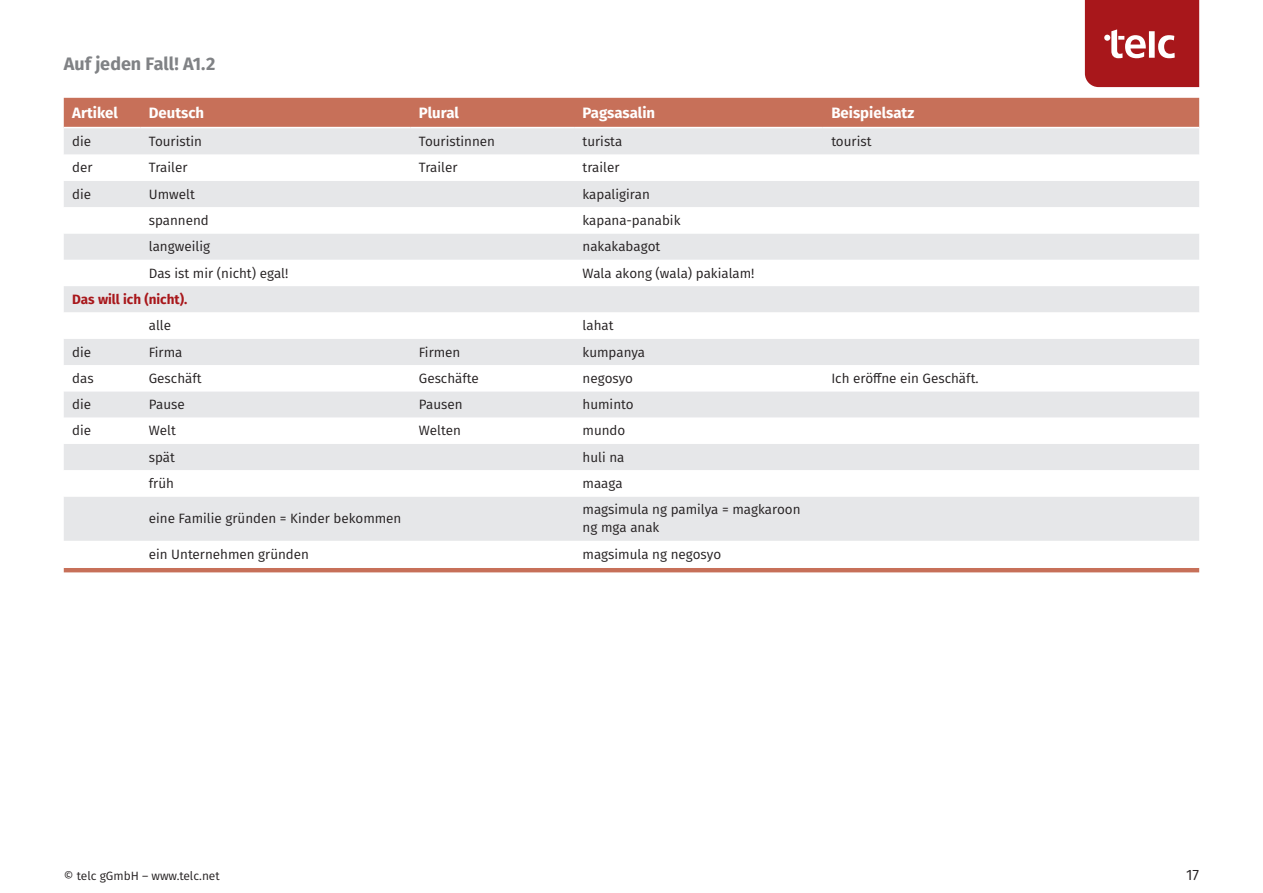
<style>
.page{position:relative;width:1263px;height:893px;background:#fff}
.page>*{position:absolute;margin:0;border:0;box-sizing:border-box;transform-origin:0 0}
.t1{font:700 18px "Fira Sans";color:#808285}
.t2{font:700 15px "Fira Sans";color:#fff}
.t3{font:15px "Fira Sans";color:#231f20}
.t4{font:13.5px/18px "Fira Sans";color:#231f20}
.t5{font:700 13.5px "Fira Sans";color:#a8171b}
.t6{font:12px "Fira Sans";color:#231f20}
</style>
<div class="page">
<svg style="left:1085px;top:0;width:114px;height:87px;background:#af2c2f"></svg>
<div style="left:64px;top:98px;width:1135px;height:474px;background:#c77059"></div>
<div style="left:64px;top:128px;width:1135px;height:27px;background:#e6e7e9"></div>
<svg style="left:64px;top:155px;width:1135px;height:413px"></svg>
<hr style="left:64px;top:127px;width:76px;height:1px;background:#fff">
<hr style="left:140px;top:127px;width:270px;height:1px;background:#fff">
<hr style="left:410px;top:127px;width:164px;height:1px;background:#fff">
<hr style="left:574px;top:127px;width:249px;height:1px;background:#fff">
<hr style="left:823px;top:127px;width:376px;height:1px;background:#fff">
<h1 class="t1" style="left:64px;top:49px;width:153px">Auf jeden Fall! A1.2</h1>
<p class="t2" style="left:72px;top:100px;width:47px">Artikel</p>
<p class="t2" style="left:149px;top:100px;width:57px">Deutsch</p>
<p class="t2" style="left:419px;top:100px;width:42px">Plural</p>
<p class="t2" style="left:583px;top:100px;width:74px">Pagsasalin</p>
<p class="t2" style="left:831px;top:100px;width:84px">Beispielsatz</p>
<p class="t4" style="left:72px;top:132px;width:20px">die</p>
<p class="t4" style="left:149px;top:132px;width:55px">Touristin</p>
<p class="t4" style="left:419px;top:132px;width:78px">Touristinnen</p>
<p class="t4" style="left:583px;top:132px;width:41px">turista</p>
<p class="t4" style="left:831px;top:132px;width:42px">tourist</p>
<p class="t4" style="left:72px;top:158px;width:22px">der</p>
<p class="t4" style="left:149px;top:158px;width:40px">Trailer</p>
<p class="t4" style="left:419px;top:158px;width:40px">Trailer</p>
<p class="t4" style="left:583px;top:158px;width:38px">trailer</p>
<p class="t4" style="left:72px;top:185px;width:20px">die</p>
<p class="t4" style="left:149px;top:185px;width:48px">Umwelt</p>
<p class="t4" style="left:583px;top:185px;width:69px">kapaligiran</p>
<p class="t4" style="left:149px;top:211px;width:62px">spannend</p>
<p class="t4" style="left:583px;top:211px;width:99px">kapana-panabik</p>
<p class="t4" style="left:149px;top:237px;width:63px">langweilig</p>
<p class="t4" style="left:583px;top:237px;width:79px">nakakabagot</p>
<p class="t4" style="left:149px;top:264px;width:141px">Das ist mir (nicht) egal!</p>
<p class="t4" style="left:583px;top:264px;width:173px">Wala akong (wala) pakialam!</p>
<p class="t5" style="left:72px;top:288px;width:117px">Das will ich (nicht).</p>
<p class="t4" style="left:149px;top:316px;width:24px">alle</p>
<p class="t4" style="left:583px;top:316px;width:33px">lahat</p>
<p class="t4" style="left:72px;top:343px;width:20px">die</p>
<p class="t4" style="left:149px;top:343px;width:35px">Firma</p>
<p class="t4" style="left:419px;top:343px;width:43px">Firmen</p>
<p class="t4" style="left:583px;top:343px;width:64px">kumpanya</p>
<p class="t4" style="left:72px;top:369px;width:23px">das</p>
<p class="t4" style="left:149px;top:369px;width:54px">Geschäft</p>
<p class="t4" style="left:419px;top:369px;width:61px">Geschäfte</p>
<p class="t4" style="left:583px;top:369px;width:52px">negosyo</p>
<p class="t4" style="left:831px;top:369px;width:149px">Ich eröffne ein Geschäft.</p>
<p class="t4" style="left:72px;top:395px;width:20px">die</p>
<p class="t4" style="left:149px;top:395px;width:37px">Pause</p>
<p class="t4" style="left:419px;top:395px;width:45px">Pausen</p>
<p class="t4" style="left:583px;top:395px;width:53px">huminto</p>
<p class="t4" style="left:72px;top:421px;width:20px">die</p>
<p class="t4" style="left:149px;top:421px;width:29px">Welt</p>
<p class="t4" style="left:419px;top:421px;width:43px">Welten</p>
<p class="t4" style="left:583px;top:421px;width:44px">mundo</p>
<p class="t4" style="left:149px;top:448px;width:28px">spät</p>
<p class="t4" style="left:583px;top:448px;width:43px">huli na</p>
<p class="t4" style="left:149px;top:474px;width:27px">früh</p>
<p class="t4" style="left:583px;top:474px;width:42px">maaga</p>
<p class="t4" style="left:149px;top:509px;width:254px">eine Familie gründen = Kinder bekommen</p>
<p class="t4" style="left:583px;top:500px;width:219px">magsimula ng pamilya = magkaroon ng mga anak</p>
<p class="t4" style="left:149px;top:545px;width:162px">ein Unternehmen gründen</p>
<p class="t4" style="left:583px;top:545px;width:140px">magsimula ng negosyo</p>
<p class="t6" style="left:64px;top:867px;width:157px">© telc gGmbH – www.telc.net</p>
<p class="t3" style="left:1186px;top:864px;width:15px">17</p>
</div>
